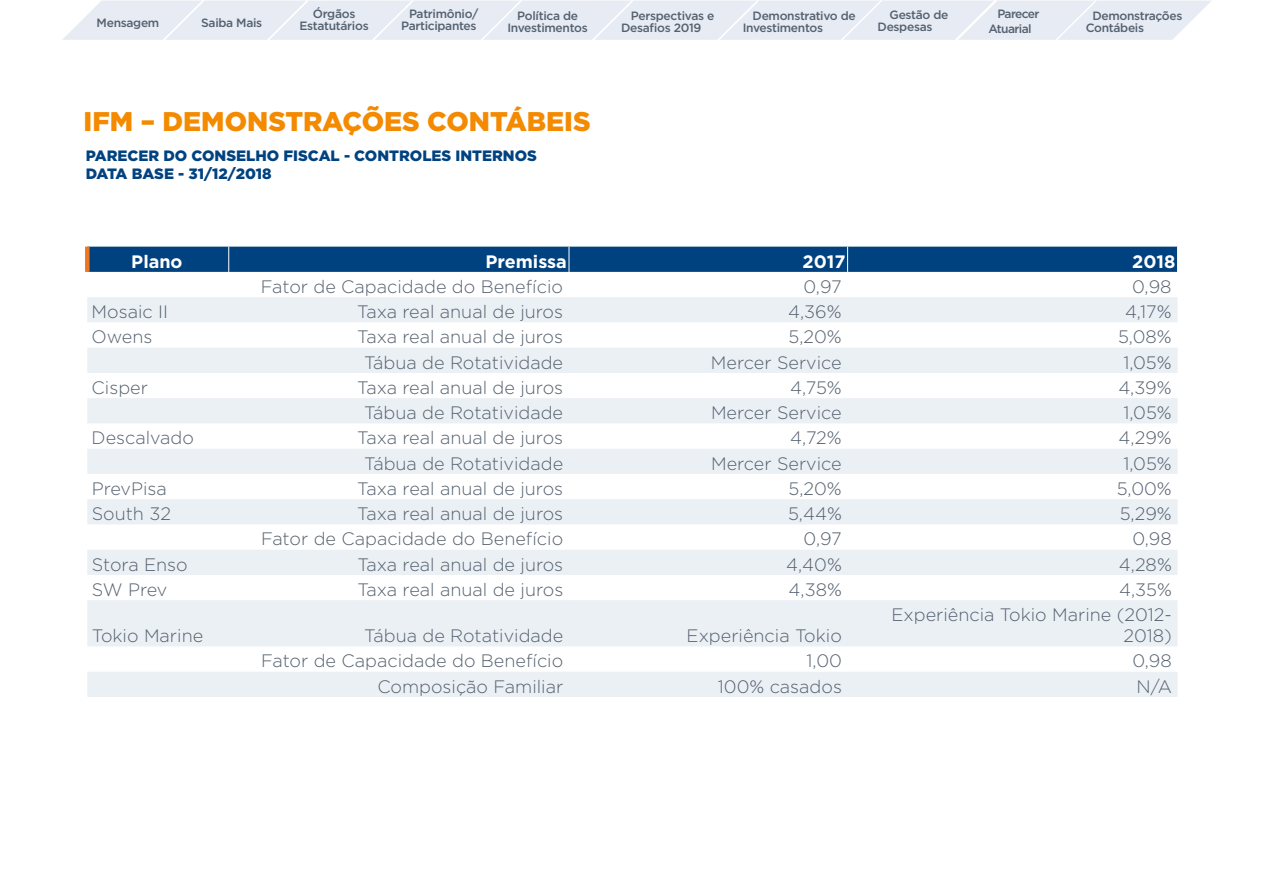
<style>
.page{position:relative;width:1263px;height:893px;background:#fff}
.page>*{position:absolute;margin:0;border:0;box-sizing:border-box;transform-origin:0 0}
.t1{font:900 27px "Gotham";color:#f38a00}
.t2{font:300 18px/21px "Gotham";color:#55616f;text-align:right}
.t3{font:700 18px "Gotham";color:#fff}
.t4{font:900 15px/18px "Gotham";color:#004280}
.t5{font:500 12px/12px "Gotham";letter-spacing:-.025em;color:#55616f}
.t6{font:500 12px/14.4px "Gotham";letter-spacing:-.05em;color:#55616f}
</style>
<div class="page">
<svg style="left:62px;top:0;width:1149px;height:40px;background:#e7ecf4"></svg>
<svg style="left:87px;top:297px;width:1090px;height:400px;fill:#f0f4f7"></svg>
<div style="left:85px;top:247px;width:5px;height:25px;background:#ef7622"></div>
<div style="left:87px;top:247px;width:1091px;height:25px;background:#004280"></div>
<p class="t5" style="left:300px;top:8px;width:71px;text-align:center">Órgãos<br>Estatutários</p>
<p class="t5" style="left:97px;top:17px;width:64px">Mensagem</p>
<p class="t5" style="left:201px;top:17px;width:63px">Saiba Mais</p>
<p class="t5" style="left:401px;top:7px;width:79px;text-align:right">Patrimônio/<br>Participantes</p>
<p class="t5" style="left:621px;top:9px;width:95px;text-indent:10px">Perspectivas e<br>Desafios 2019</p>
<p class="t5" style="left:1086px;top:9px;width:98px;text-indent:7px">Demonstrações<br>Contábeis</p>
<p class="t5" style="left:507px;top:9px;width:82px;text-align:center">Política de<br>Investimentos</p>
<p class="t5" style="left:877px;top:9px;width:72px;text-indent:12px">Gestão de<br>Despesas</p>
<p class="t6" style="left:988px;top:7px;width:53px;text-indent:9px">Parecer<br>Atuarial</p>
<p class="t5" style="left:743px;top:9px;width:115px;text-indent:10px">Demonstrativo de<br>Investimentos</p>
<h1 class="t1" style="left:84px;top:103px;width:509px">IFM – DEMONSTRAÇÕES CONTÁBEIS</h1>
<p class="t4" style="left:86px;top:146px;width:453px">PARECER DO CONSELHO FISCAL - CONTROLES INTERNOS<br>DATA BASE - 31/12/2018</p>
<p class="t3" style="left:131px;top:249px;width:53px">Plano</p>
<p class="t3" style="left:485px;top:249px;width:83px">Premissa</p>
<p class="t3" style="left:802px;top:249px;width:45px">2017</p>
<p class="t3" style="left:1132px;top:249px;width:45px">2018</p>
<p class="t2" style="left:261px;top:276px;width:304px">Fator de Capacidade do Benefício</p>
<p class="t2" style="left:803px;top:276px;width:40px">0,97</p>
<p class="t2" style="left:1132px;top:276px;width:41px">0,98</p>
<p class="t2" style="left:92px;top:301px;width:78px">Mosaic II</p>
<p class="t2" style="left:357px;top:301px;width:207px">Taxa real anual de juros</p>
<p class="t2" style="left:788px;top:301px;width:55px">4,36%</p>
<p class="t2" style="left:1125px;top:301px;width:48px">4,17%</p>
<p class="t2" style="left:92px;top:326px;width:62px">Owens</p>
<p class="t2" style="left:357px;top:326px;width:207px">Taxa real anual de juros</p>
<p class="t2" style="left:788px;top:326px;width:55px">5,20%</p>
<p class="t2" style="left:1118px;top:326px;width:55px">5,08%</p>
<p class="t2" style="left:364px;top:351px;width:201px">Tábua de Rotatividade</p>
<p class="t2" style="left:711px;top:351px;width:132px">Mercer Service</p>
<p class="t2" style="left:1123px;top:351px;width:50px">1,05%</p>
<p class="t2" style="left:92px;top:377px;width:58px">Cisper</p>
<p class="t2" style="left:357px;top:377px;width:207px">Taxa real anual de juros</p>
<p class="t2" style="left:790px;top:377px;width:53px">4,75%</p>
<p class="t2" style="left:1118px;top:377px;width:55px">4,39%</p>
<p class="t2" style="left:364px;top:402px;width:201px">Tábua de Rotatividade</p>
<p class="t2" style="left:711px;top:402px;width:132px">Mercer Service</p>
<p class="t2" style="left:1123px;top:402px;width:50px">1,05%</p>
<p class="t2" style="left:92px;top:427px;width:104px">Descalvado</p>
<p class="t2" style="left:357px;top:427px;width:207px">Taxa real anual de juros</p>
<p class="t2" style="left:790px;top:427px;width:53px">4,72%</p>
<p class="t2" style="left:1118px;top:427px;width:55px">4,29%</p>
<p class="t2" style="left:364px;top:452px;width:201px">Tábua de Rotatividade</p>
<p class="t2" style="left:711px;top:452px;width:132px">Mercer Service</p>
<p class="t2" style="left:1123px;top:452px;width:50px">1,05%</p>
<p class="t2" style="left:92px;top:478px;width:77px">PrevPisa</p>
<p class="t2" style="left:357px;top:478px;width:207px">Taxa real anual de juros</p>
<p class="t2" style="left:788px;top:478px;width:55px">5,20%</p>
<p class="t2" style="left:1117px;top:478px;width:57px">5,00%</p>
<p class="t2" style="left:92px;top:503px;width:81px">South 32</p>
<p class="t2" style="left:357px;top:503px;width:207px">Taxa real anual de juros</p>
<p class="t2" style="left:788px;top:503px;width:55px">5,44%</p>
<p class="t2" style="left:1120px;top:503px;width:54px">5,29%</p>
<p class="t2" style="left:261px;top:528px;width:304px">Fator de Capacidade do Benefício</p>
<p class="t2" style="left:804px;top:528px;width:40px">0,97</p>
<p class="t2" style="left:1132px;top:528px;width:41px">0,98</p>
<p class="t2" style="left:92px;top:553px;width:97px">Stora Enso</p>
<p class="t2" style="left:357px;top:553px;width:207px">Taxa real anual de juros</p>
<p class="t2" style="left:786px;top:553px;width:57px">4,40%</p>
<p class="t2" style="left:1119px;top:553px;width:54px">4,28%</p>
<p class="t2" style="left:92px;top:579px;width:77px">SW Prev</p>
<p class="t2" style="left:357px;top:579px;width:207px">Taxa real anual de juros</p>
<p class="t2" style="left:789px;top:579px;width:55px">4,38%</p>
<p class="t2" style="left:1119px;top:579px;width:54px">4,35%</p>
<p class="t2" style="left:92px;top:625px;width:113px">Tokio Marine</p>
<p class="t2" style="left:364px;top:625px;width:201px">Tábua de Rotatividade</p>
<p class="t2" style="left:687px;top:625px;width:157px">Experiência Tokio</p>
<p class="t2" style="left:891px;top:604px;width:282px">Experiência Tokio Marine (2012-<br>2018)</p>
<p class="t2" style="left:261px;top:650px;width:304px">Fator de Capacidade do Benefício</p>
<p class="t2" style="left:806px;top:650px;width:37px">1,00</p>
<p class="t2" style="left:1132px;top:650px;width:41px">0,98</p>
<p class="t2" style="left:377px;top:675px;width:187px">Composição Familiar</p>
<p class="t2" style="left:718px;top:675px;width:126px">100% casados</p>
<p class="t2" style="left:1136px;top:675px;width:37px">N/A</p>
</div>
